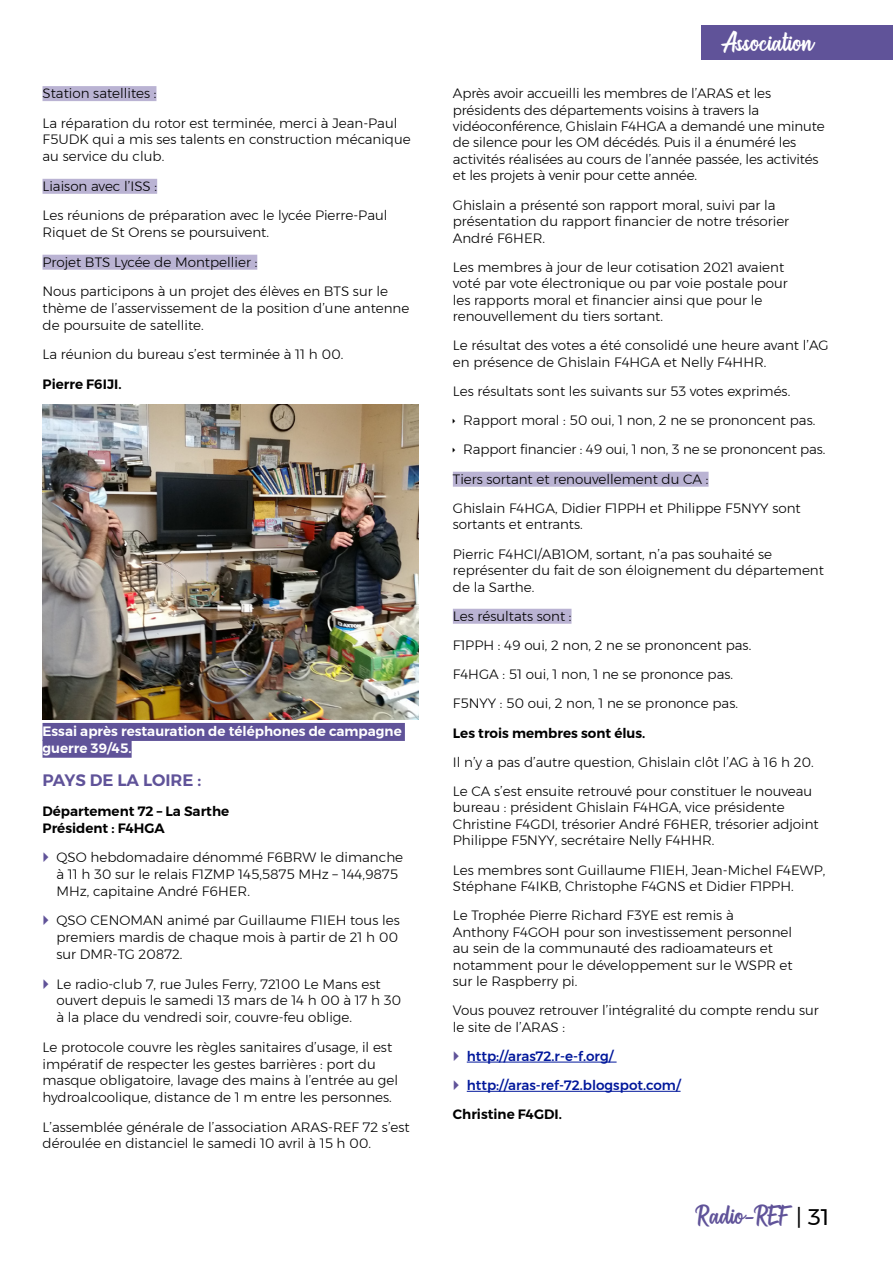
<style>
.page{position:relative;width:893px;height:1263px;background:#fff}
.page>*{position:absolute;margin:0;border:0;box-sizing:border-box;transform-origin:0 0}
.t1{font:33px "Westhouse";color:#605399}
.t2{font:33px "Westhouse";color:#fff}
.t3{font:600 16.5px "Montserrat";color:#605399}
.t4{font:300 13.5px/16.5px "Montserrat";color:#000}
.t5{font:600 13.5px/16.8px "Montserrat";color:#000}
.t6{font:600 13.5px/16.8px "Montserrat";color:#fff}
.t7{font:500 13.5px/29.2px "Montserrat";color:#00179b}
.s1{font-family:"Montserrat";font-size:22.5px;color:#000}
</style>
<div class="page">
<div style="left:702px;top:26px;width:191px;height:34px;background:#605399"></div>
<div style="left:43px;top:86px;width:113px;height:15px;background:#bab3d3"></div>
<div style="left:43px;top:179px;width:114px;height:15px;background:#bab3d3"></div>
<div style="left:43px;top:255px;width:214px;height:15px;background:#bab3d3"></div>
<div style="left:43px;top:723px;width:362px;height:18px;background:#605399"></div>
<div style="left:43px;top:740px;width:89px;height:18px;background:#605399"></div>
<img style="left:43px;top:405px;width:376px;height:315px">
<div style="left:453px;top:472px;width:256px;height:15px;background:#bab3d3"></div>
<div style="left:453px;top:609px;width:118px;height:15px;background:#bab3d3"></div>
<hr style="left:467px;top:1062px;width:150px;height:1px;background:#00179b">
<hr style="left:467px;top:1091px;width:214px;height:1px;background:#00179b">
<p class="t4" style="left:43px;top:78px;width:356px;line-height:29.5px">Station satellites :<br>La réparation du rotor est terminée, merci à Jean-Paul</p>
<p class="t4" style="left:43px;top:131px;width:370px">F5UDK qui a mis ses talents en construction mécanique au service du club.</p>
<p class="t4" style="left:43px;top:171px;width:346px;line-height:29.5px">Liaison avec l’ISS :<br>Les réunions de préparation avec le lycée Pierre-Paul</p>
<p class="t4" style="left:43px;top:217px;width:347px;line-height:29.5px">Riquet de St Orens se poursuivent.<br>Projet BTS Lycée de Montpellier :<br>Nous participons à un projet des élèves en BTS sur le</p>
<p class="t4" style="left:43px;top:300px;width:368px">thème de l’asservissement de la position d’une antenne de poursuite de satellite.</p>
<p class="t4" style="left:43px;top:346px;width:302px">La réunion du bureau s’est terminée à 11 h 00.</p>
<p class="t5" style="left:43px;top:376px;width:81px">Pierre F6IJI.</p>
<p class="t6" style="left:43px;top:723px;width:361px">Essai après restauration de téléphones de campagne guerre 39/45.</p>
<p class="t3" style="left:43px;top:767px;width:160px">PAYS DE LA LOIRE :</p>
<p class="t5" style="left:43px;top:803px;width:188px">Département 72 – La Sarthe<br>Président : F4HGA</p>
<p class="t4" style="left:56px;top:849px;width:348px">QSO hebdomadaire dénommé F6BRW le dimanche à 11 h 30 sur le relais F1ZMP 145,5875 MHz – 144,9875<br>MHz, capitaine André F6HER.</p>
<p class="t4" style="left:56px;top:912px;width:345px">QSO CENOMAN animé par Guillaume F1IEH tous les premiers mardis de chaque mois à partir de 21 h 00 sur DMR-TG 20872.</p>
<p class="t4" style="left:56px;top:975px;width:346px">Le radio-club 7, rue Jules Ferry, 72100 Le Mans est ouvert depuis le samedi 13 mars de 14 h 00 à 17 h 30 à la place du vendredi soir, couvre-feu oblige.</p>
<p class="t4" style="left:43px;top:1038px;width:357px">Le protocole couvre les règles sanitaires d’usage, il est impératif de respecter les gestes barrières : port du masque obligatoire, lavage des mains à l’entrée au gel hydroalcoolique, distance de 1 m entre les personnes.</p>
<p class="t4" style="left:43px;top:1118px;width:369px">L’assemblée générale de l’association ARAS-REF 72 s’est déroulée en distanciel le samedi 10 avril à 15 h 00.</p>
<h1 class="t2" style="left:723px;top:27px;width:91px">Association</h1>
<p class="t4" style="left:453px;top:85px;width:373px">Après avoir accueilli les membres de l’ARAS et les présidents des départements voisins à travers la vidéoconférence, Ghislain F4HGA a demandé une minute de silence pour les OM décédés. Puis il a énuméré les activités réalisées au cours de l’année passée, les activités et les projets à venir pour cette année.</p>
<p class="t4" style="left:453px;top:196px;width:338px">Ghislain a présenté son rapport moral, suivi par la présentation du rapport financier de notre trésorier<br>André F6HER.</p>
<p class="t4" style="left:453px;top:258px;width:336px">Les membres à jour de leur cotisation 2021 avaient voté par vote électronique ou par voie postale pour les rapports moral et financier ainsi que pour le renouvellement du tiers sortant.</p>
<p class="t4" style="left:453px;top:337px;width:377px">Le résultat des votes a été consolidé une heure avant l’AG en présence de Ghislain F4HGA et Nelly F4HHR.</p>
<p class="t4" style="left:453px;top:383px;width:339px">Les résultats sont les suivants sur 53 votes exprimés.</p>
<p class="t4" style="left:463px;top:412px;width:354px">Rapport moral : 50 oui, 1 non, 2 ne se prononcent pas.</p>
<p class="t4" style="left:463px;top:441px;width:364px">Rapport financier : 49 oui, 1 non, 3 ne se prononcent pas.</p>
<p class="t4" style="left:453px;top:470px;width:257px">Tiers sortant et renouvellement du CA :</p>
<p class="t4" style="left:453px;top:500px;width:349px">Ghislain F4HGA, Didier F1PPH et Philippe F5NYY sont</p>
<p class="t4" style="left:453px;top:510px;width:321px;line-height:29.2px">sortants et entrants.<br>Pierric F4HCI/AB1OM, sortant, n’a pas souhaité se</p>
<p class="t4" style="left:453px;top:562px;width:373px">représenter du fait de son éloignement du département de la Sarthe.</p>
<p class="t4" style="left:453px;top:601px;width:300px;line-height:29.2px">Les résultats sont :<br>F1PPH : 49 oui, 2 non, 2 ne se prononcent pas.<br>F4HGA : 51 oui, 1 non, 1 ne se prononce pas.<br>F5NYY : 50 oui, 2 non, 1 ne se prononce pas.</p>
<p class="t5" style="left:453px;top:724px;width:194px">Les trois membres sont élus.</p>
<p class="t4" style="left:453px;top:747px;width:362px;line-height:29.2px">Il n’y a pas d’autre question, Ghislain clôt l’AG à 16 h 20.<br>Le CA s’est ensuite retrouvé pour constituer le nouveau</p>
<p class="t4" style="left:453px;top:799px;width:367px">bureau : président Ghislain F4HGA, vice présidente<br>Christine F4GDI, trésorier André F6HER, trésorier adjoint<br>Philippe F5NYY, secrétaire Nelly F4HHR.</p>
<p class="t4" style="left:453px;top:861px;width:374px">Les membres sont Guillaume F1IEH, Jean-Michel F4EWP,<br>Stéphane F4IKB, Christophe F4GNS et Didier F1PPH.</p>
<p class="t4" style="left:453px;top:907px;width:341px">Le Trophée Pierre Richard F3YE est remis à Anthony F4GOH pour son investissement personnel au sein de la communauté des radioamateurs et notamment pour le développement sur le WSPR et sur le Raspberry pi.</p>
<p class="t4" style="left:453px;top:1002px;width:367px">Vous pouvez retrouver l’intégralité du compte rendu sur le site de l’ARAS :</p>
<p class="t7" style="left:467px;top:1041px;width:215px">http://aras72.r-e-f.org/ http://aras-ref-72.blogspot.com/</p>
<p class="t5" style="left:453px;top:1106px;width:111px">Christine F4GDI.</p>
<h1 class="t1" style="left:696px;top:1200px;width:135px">Radio-REF <span class="s1">| 31</span></h1>
</div>
